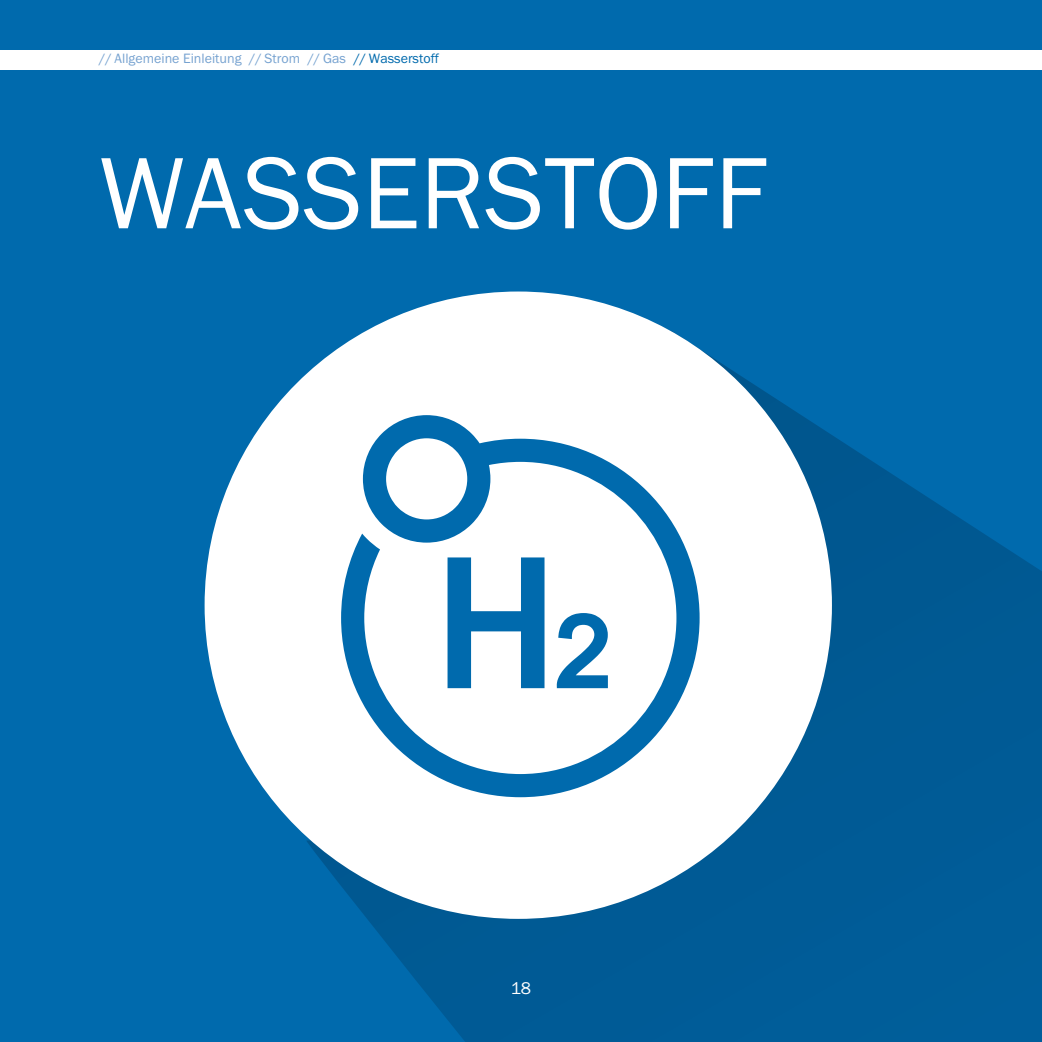
<style>
.page{position:relative;width:1042px;height:1042px;background:#006aad}
.page>*{position:absolute;margin:0;border:0;box-sizing:border-box;transform-origin:0 0}
.t1{font:105px "Franklin Got Itc T";color:#fff}
.t2{font:17.5px "Franklin Got Itc T";color:#fff}
.t3{font:14px "Franklin Got Itc T";color:#76a2d0}
.s1{color:#006aad}
</style>
<div class="page">
<svg style="left:306px;top:332px;width:736px;height:710px"></svg>
<div style="left:205px;top:291px;width:627px;height:628px;background:#fff;border-radius:50%"></div>
<svg style="left:341px;top:415px;width:358px;height:382px"></svg>
<svg style="left:447px;top:557px;width:97px;height:131px"></svg>
<svg style="left:557px;top:613px;width:51px;height:75px"></svg>
<div style="left:0;top:50px;width:1042px;height:19px;background:#fff"></div>
<p class="t3" style="left:99px;top:51px;width:341px">// Allgemeine Einleitung // Strom // Gas <span class="s1">// Wasserstoff</span></p>
<h1 class="t1" style="left:99px;top:135px;width:670px">WASSERSTOFF</h1>
<p class="t2" style="left:511px;top:978px;width:22px">18</p>
</div>
